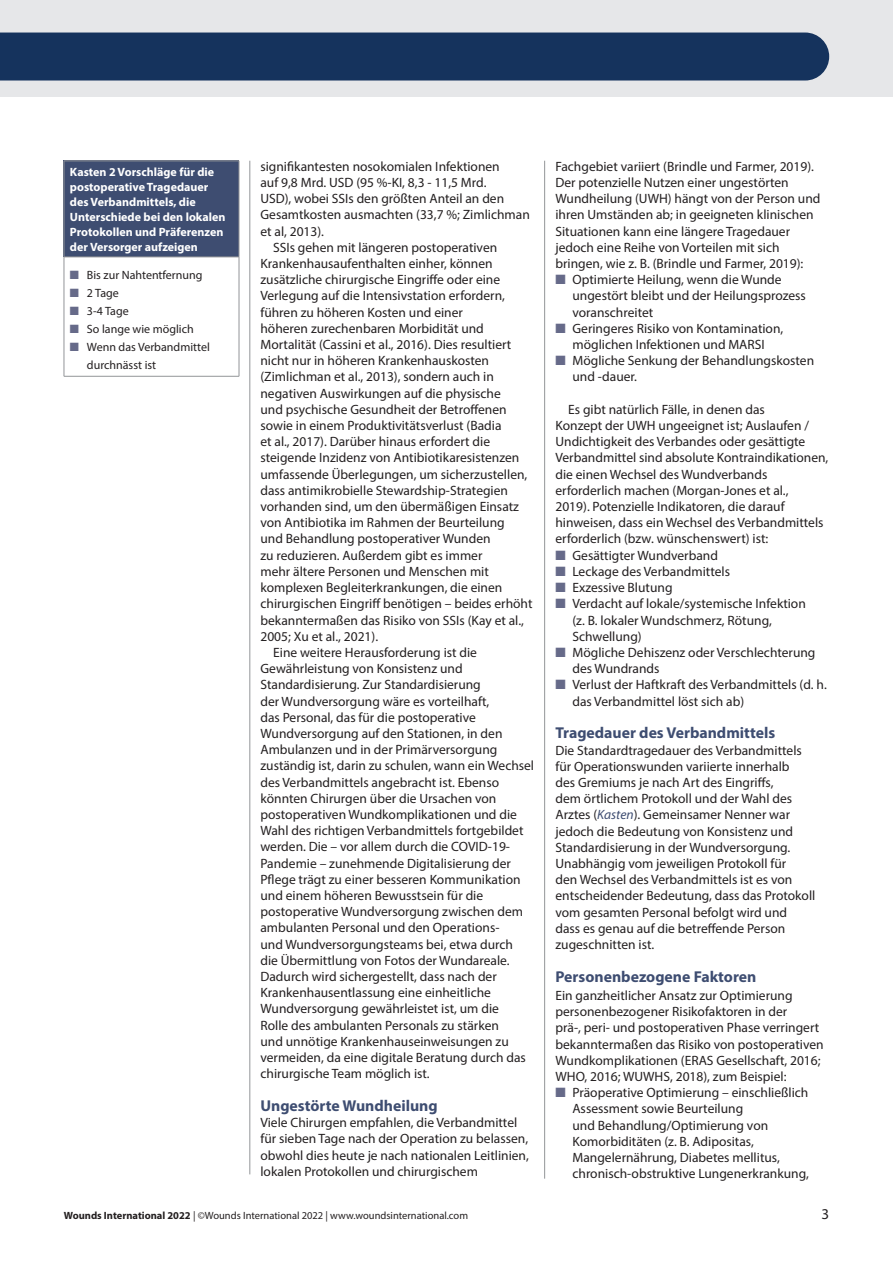
<style>
.page{position:relative;width:893px;height:1263px;background:#fff}
.page>*{position:absolute;margin:0;border:0;box-sizing:border-box;transform-origin:0 0}
.A-HEAD_CROSS_HEAD{font:700 15.75px "Myriad Pro";color:#3e4d71}
.BODY_INDENT{font:15px "Myriad Pro";color:#231f20}
.BODY_INDENT-2{font:13.5px/16.2px "Myriad Pro";color:#231f20}
.BODY_BULLETS{font:13.5px/16.2px "Myriad Pro";color:#231f20}
.PRACTICE_AUTHOR_DET{font:700 12px/15px "Myriad Pro";color:#fff}
.BODY_BULLETS-2{font:12px/18px "Myriad Pro";color:#231f20}
.BODY_INDENT-3{font:10.5px "Myriad Pro";color:#231f20}
.s1{color:#666a89}
.s2{font-style:italic;color:#3e4d71}
.s3{font-weight:700}
</style>
<div class="page">
<div style="left:0;top:0;width:893px;height:97px;background:#e6e7e9"></div>
<hr style="left:544px;top:161px;width:1px;height:1018px;background:#939598">
<hr style="left:250px;top:161px;width:1px;height:1013px;background:#939598">
<div style="left:0;top:33px;width:829px;height:48px;background:#15335d"></div>
<div style="left:64px;top:161px;width:175px;height:96px;background:#3e4d71"></div>
<hr style="left:64px;top:161px;width:175px;height:1px;background:#939598">
<hr style="left:64px;top:161px;width:1px;height:96px;background:#939598">
<hr style="left:239px;top:161px;width:1px;height:96px;background:#939598">
<hr style="left:64px;top:257px;width:175px;height:1px;background:#939598">
<hr style="left:64px;top:257px;width:1px;height:119px;background:#939598">
<hr style="left:239px;top:257px;width:1px;height:119px;background:#939598">
<hr style="left:64px;top:376px;width:175px;height:1px;background:#939598">
<p class="PRACTICE_AUTHOR_DET" style="left:70px;top:164px;width:157px">Kasten 2 Vorschläge für die postoperative Tragedauer des Verbandmittels, die<br>Unterschiede bei den lokalen<br>Protokollen und Präferenzen der Versorger aufzeigen</p>
<p class="BODY_BULLETS-2" style="left:70px;top:265px;width:134px"><span class="s1">■</span> Bis zur Nahtentfernung</p>
<p class="BODY_BULLETS-2" style="left:70px;top:283px;width:50px"><span class="s1">■</span> 2 Tage</p>
<p class="BODY_BULLETS-2" style="left:70px;top:301px;width:60px"><span class="s1">■</span> 3-4 Tage</p>
<p class="BODY_BULLETS-2" style="left:70px;top:319px;width:125px"><span class="s1">■</span> So lange wie möglich</p>
<p class="BODY_BULLETS-2" style="left:87px;top:337px;width:124px;text-indent:-17px"><span class="s1">■</span> Wenn das Verbandmittel durchnässt ist</p>
<p class="BODY_INDENT-2" style="left:260px;top:158px;width:271px">signifikantesten nosokomialen Infektionen<br>auf 9,8 Mrd. USD (95 %-KI, 8,3 - 11,5 Mrd.<br>USD), wobei SSIs den größten Anteil an den Gesamtkosten ausmachten (33,7 %; Zimlichman et al, 2013).</p>
<p class="BODY_INDENT-2" style="left:260px;top:239px;width:274px;text-indent:13px">SSIs gehen mit längeren postoperativen Krankenhausaufenthalten einher, können zusätzliche chirurgische Eingriffe oder eine Verlegung auf die Intensivstation erfordern, führen zu höheren Kosten und einer<br>höheren zurechenbaren Morbidität und Mortalität (Cassini et al., 2016). Dies resultiert nicht nur in höheren Krankenhauskosten (Zimlichman et al., 2013), sondern auch in negativen Auswirkungen auf die physische<br>und psychische Gesundheit der Betroffenen sowie in einem Produktivitätsverlust (Badia<br>et al., 2017). Darüber hinaus erfordert die steigende Inzidenz von Antibiotikaresistenzen umfassende Überlegungen, um sicherzustellen, dass antimikrobielle Stewardship-Strategien vorhanden sind, um den übermäßigen Einsatz von Antibiotika im Rahmen der Beurteilung<br>und Behandlung postoperativer Wunden<br>zu reduzieren. Außerdem gibt es immer<br>mehr ältere Personen und Menschen mit komplexen Begleiterkrankungen, die einen chirurgischen Eingriff benötigen – beides erhöht bekanntermaßen das Risiko von SSIs (Kay et al., 2005; Xu et al., 2021).</p>
<p class="BODY_INDENT-2" style="left:260px;top:644px;width:275px;text-indent:13px">Eine weitere Herausforderung ist die Gewährleistung von Konsistenz und Standardisierung. Zur Standardisierung<br>der Wundversorgung wäre es vorteilhaft,<br>das Personal, das für die postoperative Wundversorgung auf den Stationen, in den Ambulanzen und in der Primärversorgung zuständig ist, darin zu schulen, wann ein Wechsel des Verbandmittels angebracht ist. Ebenso könnten Chirurgen über die Ursachen von postoperativen Wundkomplikationen und die Wahl des richtigen Verbandmittels fortgebildet werden. Die – vor allem durch die COVID-19- Pandemie – zunehmende Digitalisierung der Pflege trägt zu einer besseren Kommunikation und einem höheren Bewusstsein für die postoperative Wundversorgung zwischen dem ambulanten Personal und den Operations-<br>und Wundversorgungsteams bei, etwa durch<br>die Übermittlung von Fotos der Wundareale.<br>Dadurch wird sichergestellt, dass nach der Krankenhausentlassung eine einheitliche Wundversorgung gewährleistet ist, um die<br>Rolle des ambulanten Personals zu stärken<br>und unnötige Krankenhauseinweisungen zu vermeiden, da eine digitale Beratung durch das chirurgische Team möglich ist.</p>
<p class="A-HEAD_CROSS_HEAD" style="left:260px;top:1095px;width:179px">Ungestörte Wundheilung</p>
<p class="BODY_INDENT-2" style="left:260px;top:1114px;width:270px">Viele Chirurgen empfahlen, die Verbandmittel für sieben Tage nach der Operation zu belassen, obwohl dies heute je nach nationalen Leitlinien, lokalen Protokollen und chirurgischem</p>
<p class="BODY_INDENT-2" style="left:555px;top:158px;width:266px">Fachgebiet variiert (Brindle und Farmer, 2019).<br>Der potenzielle Nutzen einer ungestörten Wundheilung (UWH) hängt von der Person und ihren Umständen ab; in geeigneten klinischen Situationen kann eine längere Tragedauer jedoch eine Reihe von Vorteilen mit sich bringen, wie z. B. (Brindle und Farmer, 2019):</p>
<p class="BODY_BULLETS" style="left:572px;top:271px;width:235px;text-indent:-17px"><span class="s1">■</span> Optimierte Heilung, wenn die Wunde ungestört bleibt und der Heilungsprozess voranschreitet</p>
<p class="BODY_BULLETS" style="left:555px;top:320px;width:229px;text-align:center"><span class="s1">■</span> Geringeres Risiko von Kontamination, möglichen Infektionen und MARSI</p>
<p class="BODY_BULLETS" style="left:572px;top:352px;width:243px;text-indent:-17px"><span class="s1">■</span> Mögliche Senkung der Behandlungskosten und -dauer.</p>
<p class="BODY_INDENT-2" style="left:555px;top:401px;width:274px;text-indent:13px">Es gibt natürlich Fälle, in denen das<br>Konzept der UWH ungeeignet ist; Auslaufen / Undichtigkeit des Verbandes oder gesättigte Verbandmittel sind absolute Kontraindikationen, die einen Wechsel des Wundverbands erforderlich machen (Morgan-Jones et al.,<br>2019). Potenzielle Indikatoren, die darauf hinweisen, dass ein Wechsel des Verbandmittels erforderlich (bzw. wünschenswert) ist:</p>
<p class="BODY_BULLETS" style="left:555px;top:547px;width:164px"><span class="s1">■</span> Gesättigter Wundverband</p>
<p class="BODY_BULLETS" style="left:555px;top:563px;width:176px"><span class="s1">■</span> Leckage des Verbandmittels</p>
<p class="BODY_BULLETS" style="left:555px;top:579px;width:119px"><span class="s1">■</span> Exzessive Blutung</p>
<p class="BODY_BULLETS" style="left:572px;top:595px;width:235px;text-indent:-17px"><span class="s1">■</span> Verdacht auf lokale/systemische Infektion (z. B. lokaler Wundschmerz, Rötung,<br>Schwellung)</p>
<p class="BODY_BULLETS" style="left:572px;top:644px;width:244px;text-indent:-17px"><span class="s1">■</span> Mögliche Dehiszenz oder Verschlechterung des Wundrands</p>
<p class="BODY_BULLETS" style="left:572px;top:676px;width:256px;text-indent:-17px"><span class="s1">■</span> Verlust der Haftkraft des Verbandmittels (d. h. das Verbandmittel löst sich ab)</p>
<p class="A-HEAD_CROSS_HEAD" style="left:555px;top:723px;width:221px">Tragedauer des Verbandmittels</p>
<p class="BODY_INDENT-2" style="left:555px;top:742px;width:261px">Die Standardtragedauer des Verbandmittels für Operationswunden variierte innerhalb<br>des Gremiums je nach Art des Eingriffs,<br>dem örtlichem Protokoll und der Wahl des Arztes (<span class="s2">Kasten</span>). Gemeinsamer Nenner war jedoch die Bedeutung von Konsistenz und Standardisierung in der Wundversorgung.<br>Unabhängig vom jeweiligen Protokoll für<br>den Wechsel des Verbandmittels ist es von entscheidender Bedeutung, dass das Protokoll vom gesamten Personal befolgt wird und<br>dass es genau auf die betreffende Person zugeschnitten ist.</p>
<p class="A-HEAD_CROSS_HEAD" style="left:555px;top:966px;width:202px">Personenbezogene Faktoren</p>
<p class="BODY_INDENT-2" style="left:555px;top:987px;width:270px">Ein ganzheitlicher Ansatz zur Optimierung personenbezogener Risikofaktoren in der<br>prä-, peri- und postoperativen Phase verringert bekanntermaßen das Risiko von postoperativen Wundkomplikationen (ERAS Gesellschaft, 2016; WHO, 2016; WUWHS, 2018), zum Beispiel:</p>
<p class="BODY_BULLETS" style="left:572px;top:1084px;width:238px;text-indent:-17px"><span class="s1">■</span> Präoperative Optimierung – einschließlich Assessment sowie Beurteilung<br>und Behandlung/Optimierung von Komorbiditäten (z. B. Adipositas, Mangelernährung, Diabetes mellitus, chronisch-obstruktive Lungenerkrankung,</p>
<p class="BODY_INDENT-3" style="left:64px;top:1208px;width:406px"><span class="s3">Wounds International 2022</span> | ©Wounds International 2022 | www.woundsinternational.com</p>
<p class="BODY_INDENT" style="left:821px;top:1204px;width:9px">3</p>
</div>
